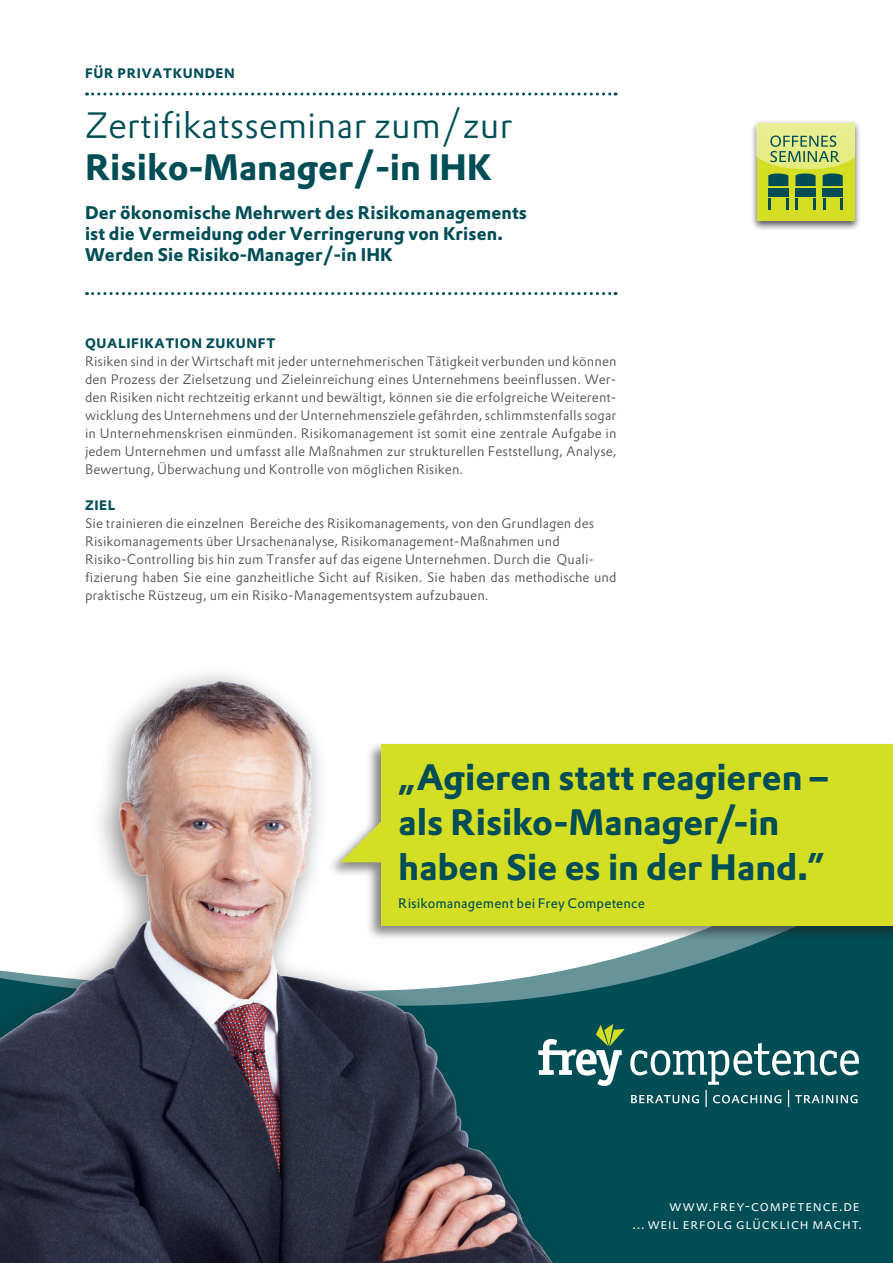
<style>
.page{position:relative;width:893px;height:1263px;background:#fff}
.page>*{position:absolute;margin:0;border:0;box-sizing:border-box;transform-origin:0 0}
.copy{font:36px "DTL Prokyon T Bold";letter-spacing:-.005em;color:#004d55}
.copy-2{font:36px/42px "DTL Prokyon T Light";color:#004d55}
.t1{font:18px "DTL Prokyon T Bold";letter-spacing:.005em;color:#004d55}
.copy-3{font:300 15px "DTL Prokyon T Caps";letter-spacing:.015em;color:#fff}
.copy_headline_light{font:13.5px/18px "DTL Prokyon T Light";letter-spacing:.005em;color:#4b4c4d;text-align:justify}
.copy-4{font:13.5px "DTL Prokyon T";letter-spacing:.01em;color:#004d55}
.copy_headline_light-2{font:13.5px "DTL Prokyon T Bold";letter-spacing:.05em;color:#004d55}
.t2{font:700 13.5px "DTL Prokyon T Caps";letter-spacing:.05em;color:#004d55}
.s1{font-family:"DTL Prokyon T Bold"}
</style>
<div class="page">
<svg style="left:87px;top:93px;width:529px;height:3px"></svg>
<svg style="left:87px;top:292px;width:529px;height:3px"></svg>
<div style="left:590px;top:941px;width:303px;height:322px;background:#004d55"></div>
<div style="left:326px;top:741px;width:567px;height:200px;background:#231f20;opacity:.55"></div>
<div style="left:381px;top:744px;width:512px;height:182px;background:#d3de24"></div>
<svg style="left:590px;top:1024px;width:269px;height:83px;background:#2a6a6f"></svg>
<div style="left:750px;top:120px;width:111px;height:111px;background:#231f20;opacity:.75"></div>
<div style="left:757px;top:124px;width:98px;height:97px;background:#d3de24"></div>
<div style="left:768px;top:188px;width:20px;height:9px;background:#004d55"></div>
<svg style="left:786px;top:198px;width:2px;height:11px"></svg>
<svg style="left:768px;top:198px;width:3px;height:11px"></svg>
<div style="left:796px;top:188px;width:20px;height:9px;background:#004d55"></div>
<svg style="left:813px;top:198px;width:3px;height:11px"></svg>
<svg style="left:796px;top:198px;width:2px;height:11px"></svg>
<svg style="left:757px;top:123px;width:98px;height:63px"></svg>
<div style="left:823px;top:188px;width:20px;height:9px;background:#004d55"></div>
<svg style="left:840px;top:198px;width:3px;height:11px"></svg>
<svg style="left:823px;top:198px;width:2px;height:11px"></svg>
<img style="left:0;top:673px;width:590px;height:590px">
<p class="t2" style="left:85px;top:64px;width:151px">FÜR PRIVATKUNDEN</p>
<p class="copy-2" style="left:85px;top:103px;width:429px">Zertifikatsseminar zum/zur<br><span class="s1">Risiko-Manager/-in IHK</span></p>
<p class="t1" style="left:85px;top:200px;width:443px">Der ökonomische Mehrwert des Risikomanagements</p>
<p class="t1" style="left:85px;top:221px;width:419px">ist die Vermeidung oder Verringerung von Krisen.</p>
<p class="t1" style="left:85px;top:242px;width:309px">Werden Sie Risiko-Manager/-in IHK</p>
<p class="copy_headline_light-2" style="left:85px;top:334px;width:192px">QUALIFIKATION ZUKUNFT</p>
<p class="copy_headline_light" style="left:85px;top:352px;width:533px">Risiken sind in der Wirtschaft mit jeder unternehmerischen Tätigkeit verbunden und können den Prozess der Zielsetzung und Zieleinreichung eines Unternehmens beeinflussen. Wer&shy;den Risiken nicht rechtzeitig erkannt und bewältigt, können sie die erfolgreiche Weiterent&shy;wicklung des Unternehmens und der Unternehmensziele gefährden, schlimmstenfalls sogar in Unternehmenskrisen einmünden. Risikomanagement ist somit eine zentrale Aufgabe in jedem Unternehmen und umfasst alle Maßnahmen zur strukturellen Feststellung, Analyse, Bewertung, Überwachung und Kontrolle von möglichen Risiken.</p>
<p class="copy_headline_light-2" style="left:85px;top:496px;width:32px">ZIEL</p>
<p class="copy_headline_light" style="left:85px;top:514px;width:511px">Sie trainieren die einzelnen Bereiche des Risikomanagements, von den Grundlagen des</p>
<p class="copy_headline_light" style="left:85px;top:532px;width:476px">Risikomanagements über Ursachenanalyse, Risikomanagement-Maßnahmen und</p>
<p class="copy_headline_light" style="left:85px;top:550px;width:511px">Risiko-Controlling bis hin zum Transfer auf das eigene Unternehmen. Durch die Quali-</p>
<p class="copy_headline_light" style="left:85px;top:568px;width:533px">fizierung haben Sie eine ganzheitliche Sicht auf Risiken. Sie haben das methodische und praktische Rüstzeug, um ein Risiko-Managementsystem aufzubauen.</p>
<p class="copy" style="left:398px;top:753px;width:431px">„Agieren statt reagieren –</p>
<p class="copy" style="left:398px;top:798px;width:383px">als Risiko-Manager/-in</p>
<p class="copy" style="left:398px;top:843px;width:428px">haben Sie es in der Hand.”</p>
<p class="copy-4" style="left:398px;top:894px;width:248px">Risikomanagement bei Frey Competence</p>
<p class="copy-3" style="left:669px;top:1196px;width:192px">www.frey-competence.de</p>
<p class="copy-3" style="left:632px;top:1214px;width:232px">... weil erfolg glücklich macht.</p>
</div>
